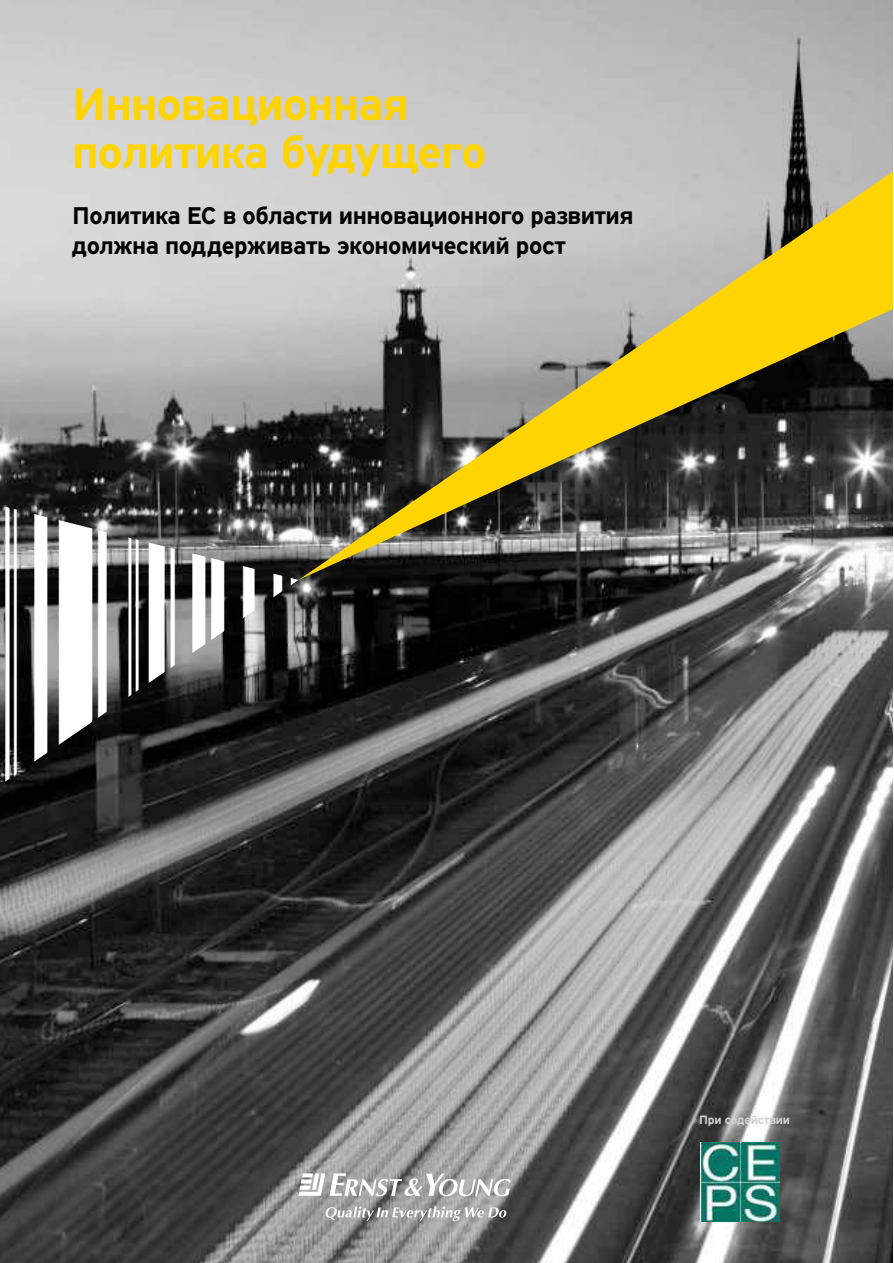
<style>
.page{position:relative;width:894px;height:1263px;background:#fff}
.page>*{position:absolute;margin:0;border:0;box-sizing:border-box;transform-origin:0 0}
.t1{font:700 45px/48px "EY Interstate";letter-spacing:-.02em;color:#ffd400}
.t2{font:700 24px/30px "EY Interstate";letter-spacing:-.02em;color:#000}
.t3{font:700 12px "EY Interstate";letter-spacing:-.02em;color:#d1d2d4}
</style>
<div class="page">
<img style="left:0;top:0;width:893px;height:1263px">
<svg style="left:299px;top:172px;width:594px;height:408px"></svg>
<img style="left:0;top:505px;width:299px;height:280px">
<svg style="left:298px;top:1173px;width:213px;height:23px"></svg>
<svg style="left:325px;top:1206px;width:182px;height:15px"></svg>
<img style="left:700px;top:1142px;width:79px;height:79px">
<h1 class="t1" style="left:72px;top:82px;width:416px">Инновационная политика будущего</h1>
<p class="t2" style="left:72px;top:202px;width:563px">Политика ЕС в области инновационного развития должна поддерживать экономический рост</p>
<p class="t3" style="left:699px;top:1115px;width:92px">При содействии</p>
</div>
